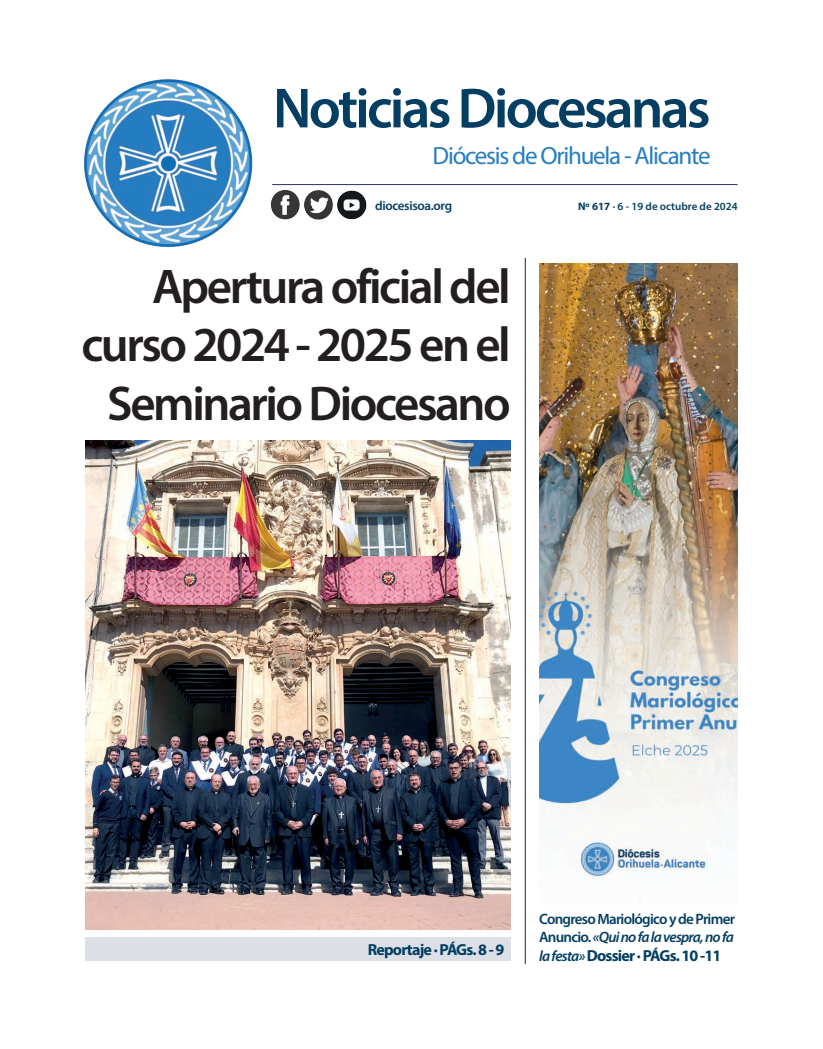
<style>
.page{position:relative;width:823px;height:1049px;background:#fff}
.page>*{position:absolute;margin:0;border:0;box-sizing:border-box;transform-origin:0 0}
.t1{font:600 57px "Myriad Pro";letter-spacing:-.05em;color:#043e62}
.t2{font:600 49px/58.8px "Myriad Pro";letter-spacing:-.05em;color:#231f20;text-align:right}
.t3{font:25px "Myriad Pro";letter-spacing:-.05em;color:#277dc1}
.t4{font:700 16px "Myriad Pro";letter-spacing:-.05em;color:#043e62}
.t5{font:600 15px/18px "Myriad Pro";letter-spacing:-.05em;color:#043e62}
.t6{font:600 13px "Myriad Pro";letter-spacing:-.025em;color:#043e62}
.t7{font:600 11px "Myriad Pro";color:#043e62}
.s1{font-weight:700}
.s2{font-style:italic}
.s3{font-weight:600;font-style:italic;font-size:15px}
</style>
<div class="page">
<div style="left:85px;top:938px;width:425px;height:23px;background:#dcdfe6"></div>
<hr style="left:272px;top:184px;width:465px;height:1px;background:#2c3363">
<img style="left:270px;top:184px;width:66px;height:36px">
<img style="left:330px;top:187px;width:37px;height:33px">
<img style="left:84px;top:79px;width:169px;height:169px">
<hr style="left:524px;top:258px;width:1px;height:706px;background:#231f20">
<img style="left:85px;top:440px;width:425px;height:489px">
<img style="left:539px;top:264px;width:198px;height:614px">
<p class="t1" style="left:273px;top:72px;width:439px">Noticias Diocesanas</p>
<p class="t3" style="left:432px;top:141px;width:279px">Diócesis de Orihuela - Alicante</p>
<p class="t6" style="left:375px;top:197px;width:78px">diocesisoa.org</p>
<p class="t7" style="left:577px;top:199px;width:161px"><span class="s1">Nº 617</span> · 6 - 19 de octubre de 2024</p>
<p class="t2" style="left:81px;top:255px;width:430px">Apertura oficial del curso 2024 - 2025 en el<br>Seminario Diocesano</p>
<p class="t4" style="left:367px;top:939px;width:138px">Reportaje · PÁGs. 8 - 9</p>
<p class="t5" style="left:539px;top:909px;width:197px">Congreso Mariológico y de Primer<br>Anuncio. <span class="s2">«Qui no fa la vespra, no fa</span></p>
<p class="t4" style="left:539px;top:945px;width:184px"><span class="s3">la festa»</span> Dossier · PÁGs. 10 -11</p>
</div>
